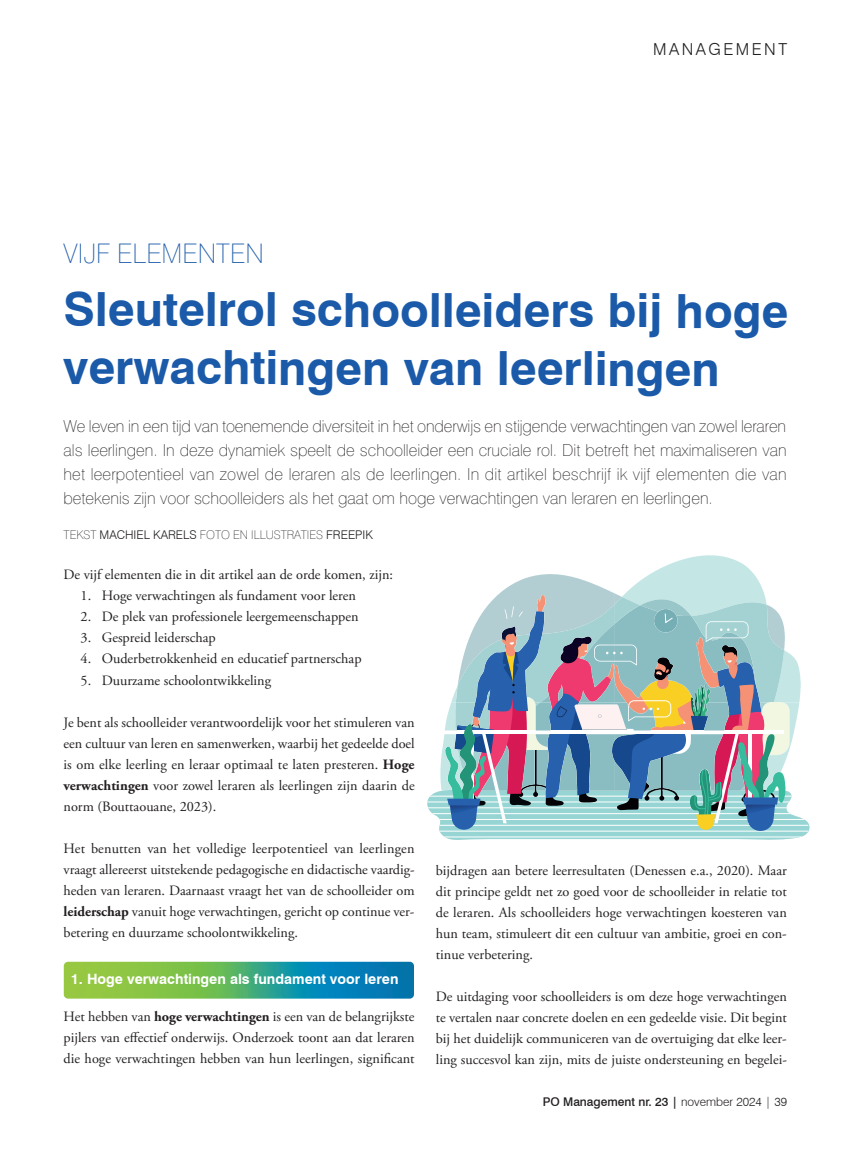
<style>
.page{position:relative;width:851px;height:1149px;background:#fff}
.page>*{position:absolute;margin:0;border:0;box-sizing:border-box;transform-origin:0 0}
.t1{font:700 47.1px/58.1px "Swiss 721 BT";letter-spacing:-.005em;color:#1b5aa9}
.t2{font:100 27px "Swiss 721 BT";color:#1b5aa9}
.t3{font:100 16.5px/24px "Swiss 721 BT";color:#231f20;text-align:justify}
.t4{font:300 16.5px "Swiss 721 BT";letter-spacing:.15em;color:#231f20}
.t5{font:14.25px/21px "Adobe Garamond Pro";color:#231f20;text-align:justify}
.t6{font:700 14.25px "Swiss 721 BT";color:#fff}
.t7{font:100 12px "Swiss 721 BT";color:#231f20}
.t8{font:500 12px "Swiss 721 BT";color:#231f20}
.s1{font-weight:300}
.s2{font-family:"Adobe Garamond"}
.s3{font-weight:700}
</style>
<div class="page">
<svg style="left:427px;top:555px;width:382px;height:285px"></svg>
<img style="left:745px;top:804px;width:30px;height:9px">
<img style="left:64px;top:961px;width:350px;height:37px">
<h2 class="t2" style="left:64px;top:237px;width:202px">VIJF ELEMENTEN</h2>
<p class="t4" style="left:653px;top:39px;width:135px">MANAGEMENT</p>
<h1 class="t1" style="left:63px;top:280px;width:726px">Sleutelrol schoolleiders bij hoge verwachtingen van leerlingen</h1>
<p class="t3" style="left:63px;top:414px;width:724px">We leven in een tijd van toenemende diversiteit in het onderwijs en stijgende verwachtingen van zowel leraren als leerlingen. In deze dynamiek speelt de schoolleider een cruciale rol. Dit betreft het maximaliseren van het leerpotentieel van zowel de leraren als de leerlingen. In dit artikel beschrijf ik vijf elementen die van betekenis zijn voor schoolleiders als het gaat om hoge verwachtingen van leraren en leerlingen.</p>
<p class="t7" style="left:64px;top:527px;width:311px">TEKST <span class="s1">MACHIEL KARELS</span> FOTO EN ILLUSTRATIES <span class="s1">FREEPIK</span></p>
<p class="t5" style="left:64px;top:565px;width:331px">De vijf elementen die in dit artikel aan de orde komen, zijn:</p>
<p class="t5" style="left:81px;top:586px;width:277px"><span class="s2">1.</span> Hoge verwachtingen als fundament voor leren</p>
<p class="t5" style="left:81px;top:607px;width:279px"><span class="s2">2.</span> De plek van professionele leergemeenschappen</p>
<p class="t5" style="left:81px;top:628px;width:137px"><span class="s2">3.</span> Gespreid leiderschap</p>
<p class="t5" style="left:81px;top:649px;width:282px"><span class="s2">4.</span> Ouderbetrokkenheid en educatief partnerschap</p>
<p class="t5" style="left:81px;top:670px;width:192px"><span class="s2">5.</span> Duurzame schoolontwikkeling</p>
<p class="t5" style="left:63px;top:712px;width:353px">Je bent als schoolleider verantwoordelijk voor het stimuleren van een cultuur van leren en samenwerken, waarbij het gedeelde doel is om elke leerling en leraar optimaal te laten presteren. <span class="s3">Hoge verwachtingen</span> voor zowel leraren als leerlingen zijn daarin de norm (Bouttaouane, 2023).</p>
<p class="t5" style="left:63px;top:838px;width:352px">Het benutten van het volledige leerpotentieel van leerlingen vraagt allereerst uitstekende pedagogische en didactische vaardig&shy;heden van leraren. Daarnaast vraagt het van de schoolleider om <span class="s3">leiderschap</span> vanuit hoge verwachtingen, gericht op continue ver&shy;betering en duurzame schoolontwikkeling.</p>
<p class="t6" style="left:71px;top:970px;width:329px">1. Hoge verwachtingen als fundament voor leren</p>
<p class="t5" style="left:63px;top:1006px;width:352px">Het hebben van <span class="s3">hoge verwachtingen</span> is een van de belangrijkste pijlers van effectief onderwijs. Onderzoek toont aan dat leraren die hoge verwachtingen hebben van hun leerlingen, significant</p>
<p class="t5" style="left:436px;top:860px;width:352px">bijdragen aan betere leerresultaten (Denessen e.a., 2020). Maar dit principe geldt net zo goed voor de schoolleider in relatie tot de leraren. Als schoolleiders hoge verwachtingen koesteren van hun team, stimuleert dit een cultuur van ambitie, groei en con&shy;tinue verbetering.</p>
<p class="t5" style="left:436px;top:986px;width:352px">De uitdaging voor schoolleiders is om deze hoge verwachtingen te vertalen naar concrete doelen en een gedeelde visie. Dit begint bij het duidelijk communiceren van de overtuiging dat elke leer&shy;ling succesvol kan zijn, mits de juiste ondersteuning en begelei-</p>
<p class="t8" style="left:542px;top:1094px;width:246px">PO Management nr. 23 | <span class="s1">november 2024 | 39</span></p>
</div>
